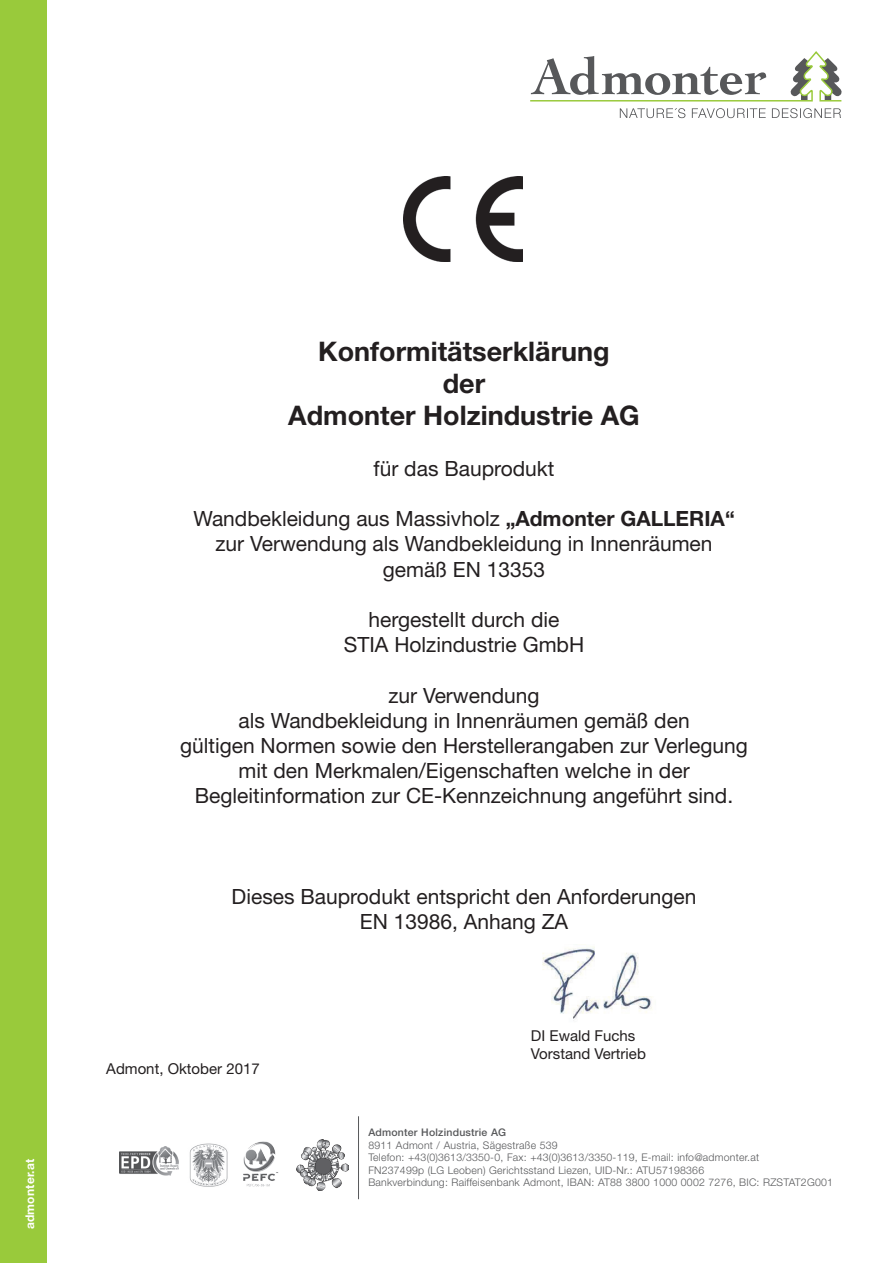
<style>
.page{position:relative;width:893px;height:1263px;background:#fff}
.page>*{position:absolute;margin:0;border:0;box-sizing:border-box;transform-origin:0 0}
.t1{font:700 27px/32.4px "Helvetica Neue LT Pro";color:#231f20;text-align:center}
.t2{font:21px/25.2px "Helvetica Neue LT Pro";color:#231f20;text-align:center}
.t3{font:15px/18px "Helvetica Neue LT Pro";color:#231f20}
.t4{font:700 12px "Helvetica Neue LT Pro";letter-spacing:.01em;color:#fff}
.t5{font:300 10.5px/12.6px "Helvetica Neue LT Pro";letter-spacing:.02em;color:#57585a}
.t6{font:500 10.5px "Helvetica Neue LT Pro";letter-spacing:.02em;color:#57585a}
.s1{font-weight:700}
</style>
<div class="page">
<img style="left:403px;top:176px;width:119px;height:85px">
<img style="left:542px;top:946px;width:110px;height:75px">
<hr style="left:358px;top:1116px;width:1px;height:83px;background:#57585a">
<div style="left:0;top:0;width:47px;height:1263px;background:#99ca3b"></div>
<svg style="left:620px;top:108px;width:221px;height:10px"></svg>
<svg style="left:530px;top:51px;width:312px;height:51px"></svg>
<img style="left:243px;top:1141px;width:36px;height:46px">
<img style="left:189px;top:1143px;width:39px;height:44px">
<img style="left:296px;top:1140px;width:52px;height:51px">
<img style="left:119px;top:1147px;width:60px;height:28px">
<p class="t4" style="left:22px;top:1229px;width:71px;rotate:-90deg">admonter.at</p>
<p class="t1" style="left:288px;top:334px;width:353px">Konformitätserklärung<br>der<br>Admonter Holzindustrie AG</p>
<p class="t2" style="left:374px;top:455px;width:182px">für das Bauprodukt</p>
<p class="t2" style="left:193px;top:505px;width:543px">Wandbekleidung aus Massivholz <span class="s1">„Admonter GALLERIA“ </span>zur Verwendung als Wandbekleidung in Innenräumen gemäß EN 13353</p>
<p class="t2" style="left:344px;top:606px;width:242px">hergestellt durch die<br>STIA Holzindustrie GmbH</p>
<p class="t2" style="left:180px;top:682px;width:569px">zur Verwendung<br>als Wandbekleidung in Innenräumen gemäß den<br>gültigen Normen sowie den Herstellerangaben zur Verlegung mit den Merkmalen/Eigenschaften welche in der Begleitinformation zur CE-Kennzeichnung angeführt sind.</p>
<p class="t2" style="left:232px;top:883px;width:466px">Dieses Bauprodukt entspricht den Anforderungen<br>EN 13986, Anhang ZA</p>
<p class="t3" style="left:106px;top:1059px;width:155px">Admont, Oktober 2017</p>
<p class="t3" style="left:531px;top:1026px;width:117px">DI Ewald Fuchs<br>Vorstand Vertrieb</p>
<p class="t6" style="left:368px;top:1126px;width:139px">Admonter Holzindustrie AG</p>
<p class="t5" style="left:368px;top:1138px;width:466px">8911 Admont / Austria, Sägestraße 539<br>Telefon: +43(0)3613/3350-0, Fax: +43(0)3613/3350-119, E-mail: info@admonter.at<br>FN237499p (LG Leoben) Gerichtsstand Liezen, UID-Nr.: ATU57198366<br>Bankverbindung: Raiffeisenbank Admont, IBAN: AT88 3800 1000 0002 7276, BIC: RZSTAT2G001</p>
</div>
